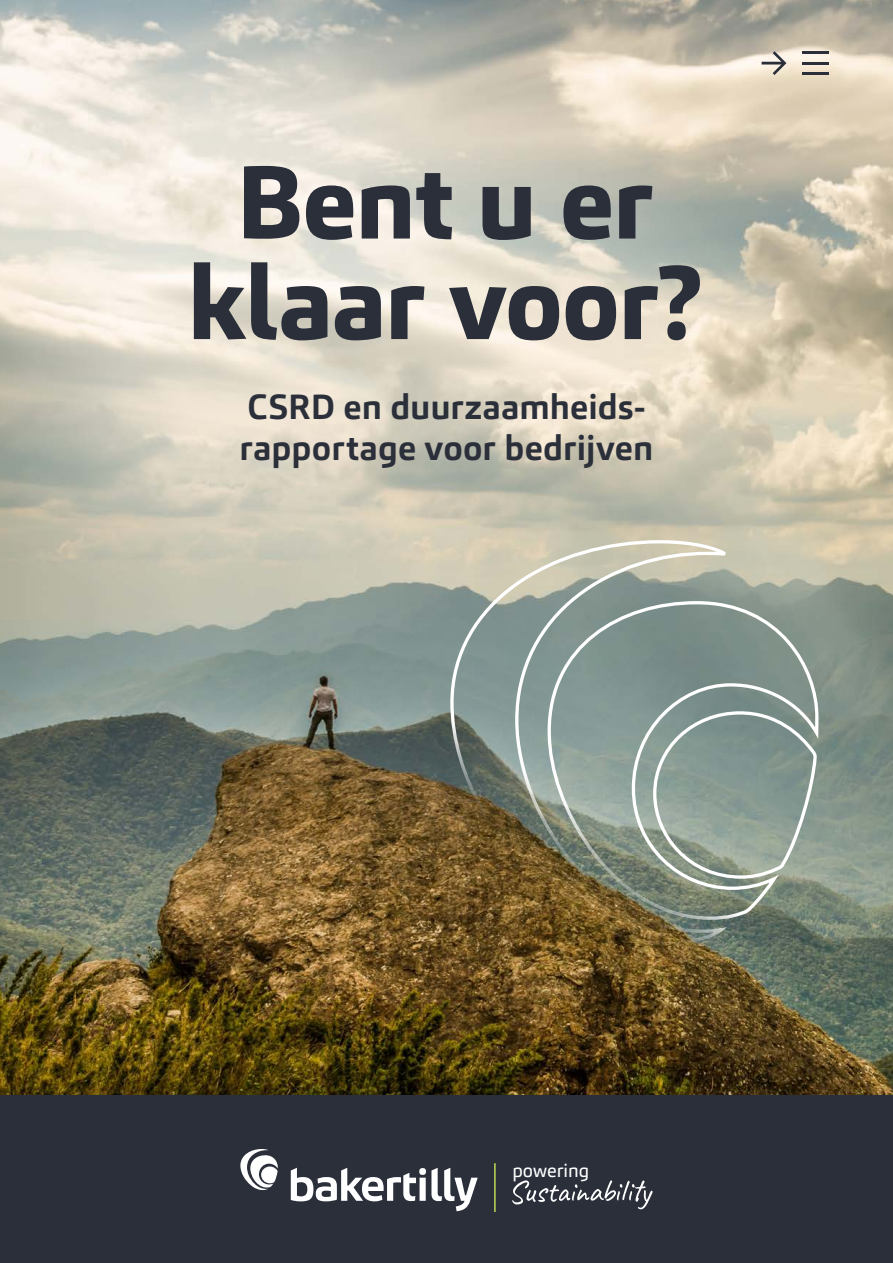
<style>
.page{position:relative;width:893px;height:1263px;background:#fff}
.page>*{position:absolute;margin:0;border:0;box-sizing:border-box;transform-origin:0 0}
.t1{font:800 102.6px/100.5px "Carnac";letter-spacing:-.015em;color:#2a2f3a;text-align:center}
.t2{font:700 34.5px/41.4px "Carnac";color:#2a2f3a}
.t3{font:18.6px "Carnac";color:#fff}
</style>
<div class="page">
<img style="left:0;top:0;width:893px;height:1095px">
<div style="left:0;top:1095px;width:893px;height:168px;background:#2a2f3a"></div>
<svg style="left:449px;top:539px;width:371px;height:407px;background:#8e9687"></svg>
<svg style="left:512px;top:1180px;width:141px;height:29px"></svg>
<svg style="left:291px;top:1168px;width:187px;height:43px"></svg>
<svg style="left:240px;top:1149px;width:38px;height:41px"></svg>
<hr style="left:494px;top:1163px;width:2px;height:49px;background:#bfd854">
<hr style="left:802px;top:51px;width:27px;height:3px;background:#2a2f3a">
<hr style="left:802px;top:72px;width:27px;height:3px;background:#2a2f3a">
<hr style="left:802px;top:62px;width:27px;height:3px;background:#2a2f3a">
<svg style="left:762px;top:53px;width:19px;height:20px"></svg>
<p class="t1" style="left:187px;top:153px;width:517px">Bent u er klaar voor?</p>
<p class="t2" style="left:240px;top:386px;width:415px">CSRD en duurzaamheids&shy;rapportage voor bedrijven</p>
<p class="t3" style="left:512px;top:1159px;width:79px">powering</p>
</div>
